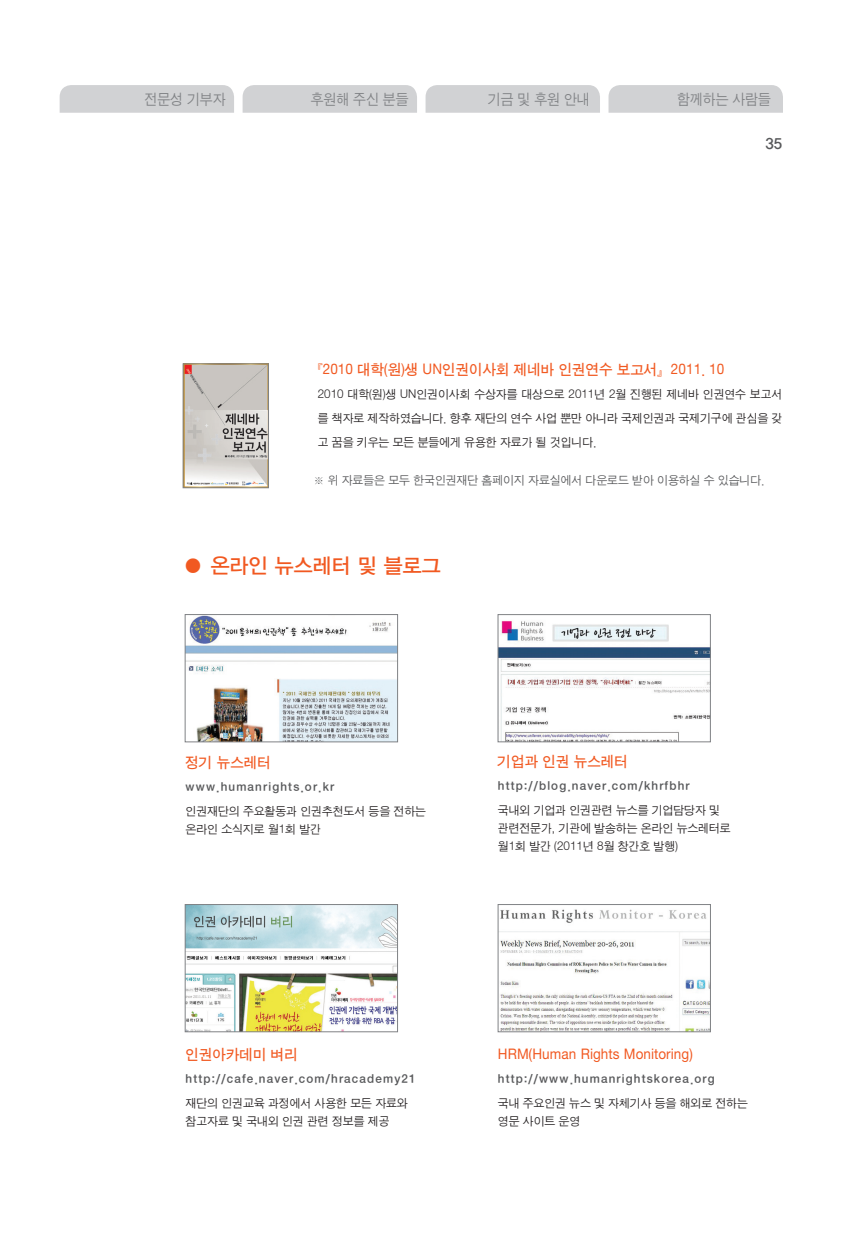
<style>
.page{position:relative;width:851px;height:1255px;background:#fff}
.page>*{position:absolute;margin:0;border:0;box-sizing:border-box;transform-origin:0 0}
.t1{font:21px "YDIYGO330";color:#f15921}
.t2{font:15px "Sand Tg";color:#f15921}
.t3{font:15px "Sand Jg";color:#808285;scale:.95 1}
.t4{font:15px "YDIYGO340";color:#57585a}
.t5{font:12px/18px "Sand Jg";color:#231f20}
.t6{font:12px "Sand Kg";letter-spacing:.1em;color:#57585a}
.t7{font:12px "Sand Jg";color:#57585a}
</style>
<div class="page">
<div style="left:60px;top:85px;width:174px;height:28px;background:#d1d2d4"></div>
<div style="left:242px;top:85px;width:175px;height:28px;background:#d1d2d4"></div>
<div style="left:425px;top:85px;width:175px;height:28px;background:#d1d2d4"></div>
<div style="left:608px;top:85px;width:174px;height:28px;background:#d1d2d4"></div>
<img style="left:187px;top:616px;width:208px;height:124px">
<div style="left:185px;top:614px;width:212px;height:128px;border:1px solid #808285"></div>
<img style="left:185px;top:365px;width:82px;height:121px">
<div style="left:183px;top:363px;width:86px;height:125px;border:1px solid #808285"></div>
<img style="left:499px;top:621px;width:209px;height:119px">
<div style="left:497px;top:614px;width:213px;height:128px;border:1px solid #808285"></div>
<img style="left:500px;top:909px;width:208px;height:120px">
<div style="left:498px;top:904px;width:212px;height:127px;border:1px solid #808285"></div>
<img style="left:187px;top:906px;width:208px;height:123px">
<div style="left:185px;top:904px;width:212px;height:127px;border:1px solid #808285"></div>
<p class="t3" style="left:144px;top:92px;width:87px">전문성 기부자</p>
<p class="t3" style="left:310px;top:92px;width:104px">후원해 주신 분들</p>
<p class="t3" style="left:488px;top:92px;width:109px">기금 및 후원 안내</p>
<p class="t3" style="left:677px;top:92px;width:100px">함께하는 사람들</p>
<p class="t4" style="left:765px;top:135px;width:18px">35</p>
<p class="t2" style="left:309px;top:362px;width:416px">『2010 대학(원)생 UN인권이사회 제네바 인권연수 보고서』2011. 10</p>
<p class="t5" style="left:318px;top:382px;width:466px;line-height:24px;text-align:justify">2010 대학(원)생 UN인권이사회 수상자를 대상으로 2011년 2월 진행된 제네바 인권연수 보고서 를 책자로 제작하였습니다. 향후 재단의 연수 사업 뿐만 아니라 국제인권과 국제기구에 관심을 갖 고 꿈을 키우는 모든 분들에게 유용한 자료가 될 것입니다.</p>
<p class="t7" style="left:313px;top:474px;width:452px">※ 위 자료들은 모두 한국인권재단 홈페이지 자료실에서 다운로드 받아 이용하실 수 있습니다.</p>
<h1 class="t1" style="left:183px;top:554px;width:259px">● 온라인 뉴스레터 및 블로그</h1>
<p class="t2" style="left:185px;top:755px;width:87px">정기 뉴스레터</p>
<p class="t6" style="left:185px;top:780px;width:150px">www.humanrights.or.kr</p>
<p class="t5" style="left:185px;top:802px;width:242px">인권재단의 주요활동과 인권추천도서 등을 전하는 온라인 소식지로 월1회 발간</p>
<p class="t2" style="left:498px;top:754px;width:131px">기업과 인권 뉴스레터</p>
<p class="t6" style="left:498px;top:780px;width:193px">http://blog.naver.com/khrfbhr</p>
<p class="t5" style="left:498px;top:801px;width:234px">국내외 기업과 인권관련 뉴스를 기업담당자 및 관련전문가, 기관에 발송하는 온라인 뉴스레터로 월1회 발간 (2011년 8월 창간호 발행)</p>
<p class="t2" style="left:185px;top:1046px;width:114px">인권아카데미 벼리</p>
<p class="t6" style="left:185px;top:1072px;width:232px">http://cafe.naver.com/hracademy21</p>
<p class="t5" style="left:185px;top:1094px;width:223px">재단의 인권교육 과정에서 사용한 모든 자료와 참고자료 및 국내외 인권 관련 정보를 제공</p>
<p class="t2" style="left:498px;top:1046px;width:196px">HRM(Human Rights Monitoring)</p>
<p class="t6" style="left:498px;top:1072px;width:218px">http://www.humanrightskorea.org</p>
<p class="t5" style="left:498px;top:1094px;width:251px">국내 주요인권 뉴스 및 자체기사 등을 해외로 전하는 영문 사이트 운영</p>
</div>
